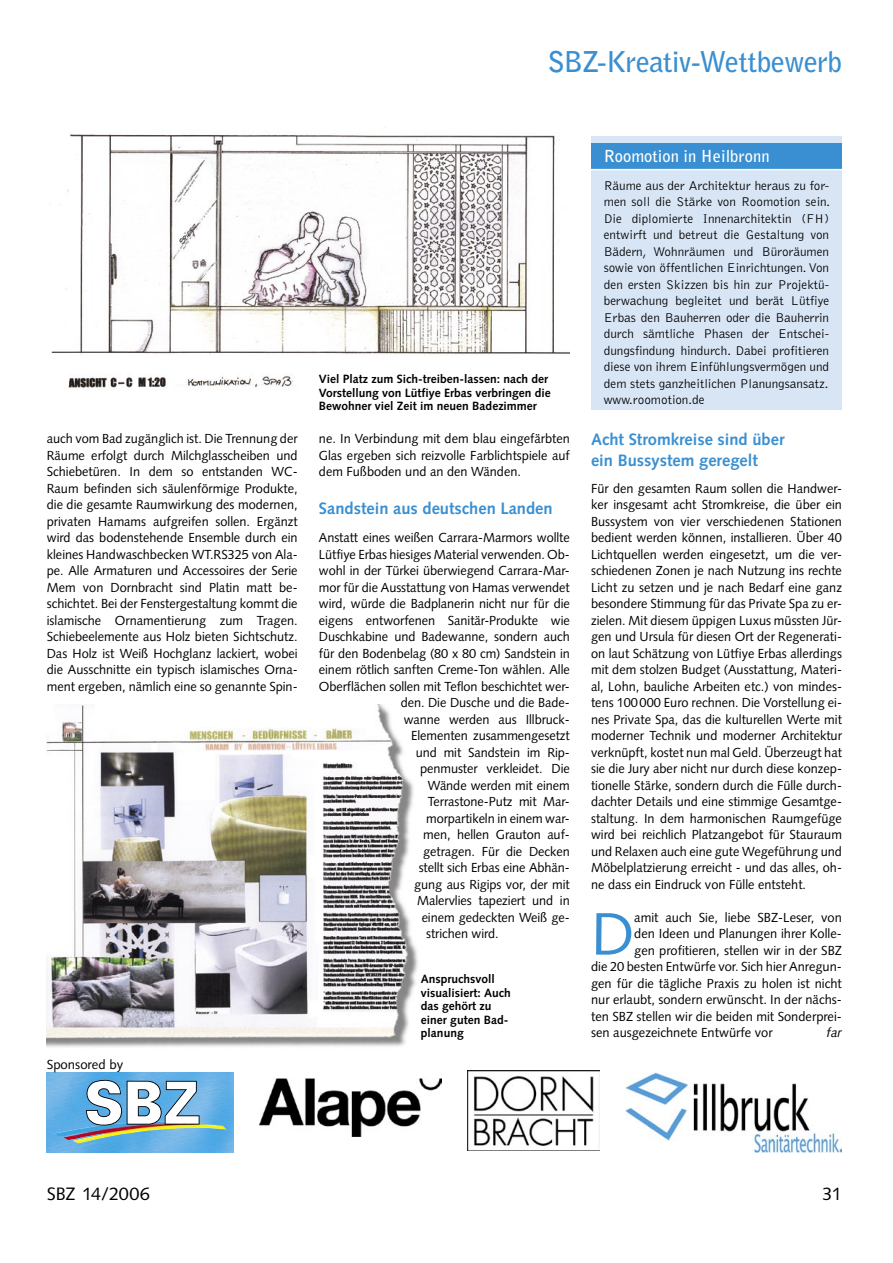
<style>
.page{position:relative;width:893px;height:1263px;background:#fff}
.page>*{position:absolute;margin:0;border:0;box-sizing:border-box;transform-origin:0 0}
.SBZ_04-Initial{font:59.85px "Syntax LT Std";color:#398fd1}
.t1{font:700 28.5px "Bell Gothic Std";letter-spacing:-.025em;color:#398fd1}
.t2{font:18px "Syntax LT Std";letter-spacing:-.01em;color:#000}
.SBZ_07-Zwischenüberschrift{font:700 16.5px/21px "Syntax LT Std";color:#398fd1}
.SBZ_16-Kasten-Headline{font:700 16.5px "Bell Gothic Std";color:#fff}
.SBZ_05-Grundtext{font:13.2px/16.5px "Syntax LT Std";letter-spacing:-.005em;color:#000;text-align:justify}
.SBZ_17-Kasten-Text{font:300 13.2px/16.5px "Bell Gothic Std";color:#000;text-align:justify}
.SBZ_04-Initial-2{font:13.2px "Syntax LT Std";color:#000}
.SBZ_04-Initial-3{font:italic 13.2px "Syntax LT Std";color:#000}
.SBZ_12-Bildunterschrift{font:700 12px/13.5px "Syntax LT Std";color:#000}
</style>
<div class="page">
<img style="left:51px;top:127px;width:519px;height:263px">
<img style="left:468px;top:1070px;width:131px;height:80px">
<img style="left:625px;top:1072px;width:217px;height:80px">
<img style="left:260px;top:1079px;width:181px;height:57px">
<img style="left:47px;top:1073px;width:187px;height:80px">
<img style="left:108px;top:1121px;width:119px;height:12px">
<svg style="left:86px;top:1078px;width:114px;height:47px"></svg>
<img style="left:47px;top:705px;width:371px;height:342px">
<div style="left:591px;top:136px;width:251px;height:274px;background:#d8e5f5"></div>
<div style="left:591px;top:144px;width:251px;height:25px;background:#398fd1"></div>
<hr style="left:591px;top:169px;width:251px;height:1px;background:#fff">
<h2 class="t1" style="left:548px;top:45px;width:296px">SBZ-Kreativ-Wettbewerb</h2>
<p class="SBZ_12-Bildunterschrift" style="left:319px;top:372px;width:234px">Viel Platz zum Sich-treiben-lassen: nach der<br>Vorstellung von Lütfiye Erbas verbringen die<br>Bewohner viel Zeit im neuen Badezimmer</p>
<p class="SBZ_05-Grundtext" style="left:47px;top:430px;width:252px">auch vom Bad zugänglich ist. Die Trennung der Räume erfolgt durch Milchglasscheiben und Schiebetüren. In dem so entstanden WC-Raum befinden sich säulenförmige Produkte, die die gesamte Raumwirkung des modernen, privaten Hamams aufgreifen sollen. Ergänzt wird das bodenstehende Ensemble durch ein kleines Handwaschbecken WT.RS325 von Ala&shy;pe. Alle Armaturen und Accessoires der Serie Mem von Dornbracht sind Platin matt be&shy;schichtet. Bei der Fenstergestaltung kommt die islamische Ornamentierung zum Tragen.<br>Schiebeelemente aus Holz bieten Sichtschutz.<br>Das Holz ist Weiß Hochglanz lackiert, wobei die Ausschnitte ein typisch islamisches Orna&shy;ment ergeben, nämlich eine so genannte Spin-</p>
<p class="SBZ_05-Grundtext" style="left:319px;top:430px;width:252px">ne. In Verbindung mit dem blau eingefärbten Glas ergeben sich reizvolle Farblichtspiele auf dem Fußboden und an den Wänden.</p>
<p class="SBZ_07-Zwischenüberschrift" style="left:319px;top:497px;width:235px">Sandstein aus deutschen Landen</p>
<p class="SBZ_05-Grundtext" style="left:319px;top:529px;width:252px">Anstatt eines weißen Carrara-Marmors wollte</p>
<p class="SBZ_05-Grundtext" style="left:319px;top:546px;width:252px">Lütfiye Erbas hiesiges Material verwenden. Ob-</p>
<p class="SBZ_05-Grundtext" style="left:319px;top:562px;width:252px">wohl in der Türkei überwiegend Carrara-Mar-</p>
<p class="SBZ_05-Grundtext" style="left:319px;top:579px;width:252px">mor für die Ausstattung von Hamas verwendet</p>
<p class="SBZ_05-Grundtext" style="left:319px;top:595px;width:252px">wird, würde die Badplanerin nicht nur für die</p>
<p class="SBZ_05-Grundtext" style="left:319px;top:612px;width:252px">eigens entworfenen Sanitär-Produkte wie</p>
<p class="SBZ_05-Grundtext" style="left:319px;top:628px;width:252px">Duschkabine und Badewanne, sondern auch</p>
<p class="SBZ_05-Grundtext" style="left:319px;top:645px;width:252px">für den Bodenbelag (80 x 80 cm) Sandstein in</p>
<p class="SBZ_05-Grundtext" style="left:319px;top:661px;width:252px">einem rötlich sanften Creme-Ton wählen. Alle</p>
<p class="SBZ_05-Grundtext" style="left:319px;top:678px;width:252px">Oberflächen sollen mit Teflon beschichtet wer-</p>
<p class="SBZ_05-Grundtext" style="left:401px;top:694px;width:171px">den. Die Dusche und die Bade-</p>
<p class="SBZ_05-Grundtext" style="left:404px;top:711px;width:168px">wanne werden aus Illbruck-</p>
<p class="SBZ_05-Grundtext" style="left:411px;top:727px;width:160px">Elementen zusammengesetzt</p>
<p class="SBZ_05-Grundtext" style="left:416px;top:744px;width:156px">und mit Sandstein im Rip-</p>
<p class="SBZ_05-Grundtext" style="left:420px;top:760px;width:151px">penmuster verkleidet. Die</p>
<p class="SBZ_05-Grundtext" style="left:428px;top:777px;width:144px">Wände werden mit einem</p>
<p class="SBZ_05-Grundtext" style="left:428px;top:793px;width:144px">Terrastone-Putz mit Mar-</p>
<p class="SBZ_05-Grundtext" style="left:426px;top:810px;width:145px">morpartikeln in einem war-</p>
<p class="SBZ_05-Grundtext" style="left:423px;top:826px;width:148px">men, hellen Grauton auf-</p>
<p class="SBZ_05-Grundtext" style="left:423px;top:843px;width:148px">getragen. Für die Decken</p>
<p class="SBZ_05-Grundtext" style="left:419px;top:859px;width:153px">stellt sich Erbas eine Abhän-</p>
<p class="SBZ_05-Grundtext" style="left:414px;top:876px;width:157px">gung aus Rigips vor, der mit</p>
<p class="SBZ_05-Grundtext" style="left:417px;top:892px;width:154px">Malervlies tapeziert und in</p>
<p class="SBZ_05-Grundtext" style="left:422px;top:909px;width:150px">einem gedeckten Weiß ge-</p>
<p class="SBZ_05-Grundtext" style="left:426px;top:925px;width:74px">strichen wird.</p>
<p class="SBZ_05-Grundtext" style="left:47px;top:1056px;width:78px">Sponsored by</p>
<p class="SBZ_12-Bildunterschrift" style="left:421px;top:972px;width:91px">Anspruchsvoll visualisiert: Auch das gehört zu einer guten Bad&shy;planung</p>
<p class="SBZ_16-Kasten-Headline" style="left:604px;top:147px;width:167px">Roomotion in Heilbronn</p>
<p class="SBZ_17-Kasten-Text" style="left:604px;top:177px;width:228px">Räume aus der Architektur heraus zu for&shy;men soll die Stärke von Roomotion sein.<br>Die diplomierte Innenarchitektin (FH) entwirft und betreut die Gestaltung von Bädern, Wohnräumen und Büroräumen sowie von öffentlichen Einrichtungen. Von den ersten Skizzen bis hin zur Projektü&shy;berwachung begleitet und berät Lütfiye Erbas den Bauherren oder die Bauherrin durch sämtliche Phasen der Entschei&shy;dungsfindung hindurch. Dabei profitieren diese von ihrem Einfühlungsvermögen und dem stets ganzheitlichen Planungsansatz.</p>
<p class="SBZ_17-Kasten-Text" style="left:604px;top:392px;width:102px">www.roomotion.de</p>
<p class="SBZ_07-Zwischenüberschrift" style="left:591px;top:429px;width:195px">Acht Stromkreise sind über ein Bussystem geregelt</p>
<p class="SBZ_05-Grundtext" style="left:591px;top:480px;width:252px">Für den gesamten Raum sollen die Handwer&shy;ker insgesamt acht Stromkreise, die über ein Bussystem von vier verschiedenen Stationen bedient werden können, installieren. Über 40<br>Lichtquellen werden eingesetzt, um die ver&shy;schiedenen Zonen je nach Nutzung ins rechte Licht zu setzen und je nach Bedarf eine ganz besondere Stimmung für das Private Spa zu er&shy;zielen. Mit diesem üppigen Luxus müssten Jür&shy;gen und Ursula für diesen Ort der Regenerati&shy;on laut Schätzung von Lütfiye Erbas allerdings mit dem stolzen Budget (Ausstattung, Materi&shy;al, Lohn, bauliche Arbeiten etc.) von mindes&shy;tens 100 000 Euro rechnen. Die Vorstellung ei&shy;nes Private Spa, das die kulturellen Werte mit moderner Technik und moderner Architektur verknüpft, kostet nun mal Geld. Überzeugt hat sie die Jury aber nicht nur durch diese konzep&shy;tionelle Stärke, sondern durch die Fülle durch&shy;dachter Details und eine stimmige Gesamtge&shy;staltung. In dem harmonischen Raumgefüge wird bei reichlich Platzangebot für Stauraum und Relaxen auch eine gute Wegeführung und Möbelplatzierung erreicht - und das alles, oh&shy;ne dass ein Eindruck von Fülle entsteht.</p>
<p class="SBZ_04-Initial" style="left:591px;top:898px;width:45px">D</p>
<p class="SBZ_04-Initial-2" style="left:634px;top:909px;width:209px">amit auch Sie, liebe SBZ-Leser, von</p>
<p class="SBZ_04-Initial-2" style="left:634px;top:926px;width:209px">den Ideen und Planungen ihrer Kolle-</p>
<p class="SBZ_04-Initial-2" style="left:634px;top:942px;width:209px">gen profitieren, stellen wir in der SBZ</p>
<p class="SBZ_04-Initial-2" style="left:591px;top:959px;width:252px">die 20 besten Entwürfe vor. Sich hier Anregun-</p>
<p class="SBZ_04-Initial-2" style="left:591px;top:975px;width:252px">gen für die tägliche Praxis zu holen ist nicht</p>
<p class="SBZ_04-Initial-2" style="left:591px;top:992px;width:252px">nur erlaubt, sondern erwünscht. In der nächs-</p>
<p class="SBZ_04-Initial-2" style="left:591px;top:1008px;width:252px">ten SBZ stellen wir die beiden mit Sonderprei-</p>
<p class="SBZ_04-Initial-2" style="left:591px;top:1025px;width:183px">sen ausgezeichnete Entwürfe vor</p>
<p class="SBZ_04-Initial-3" style="left:827px;top:1025px;width:17px">far</p>
<h3 class="t2" style="left:47px;top:1183px;width:105px">SBZ 14/2006</h3>
<h3 class="t2" style="left:823px;top:1183px;width:21px">31</h3>
</div>
